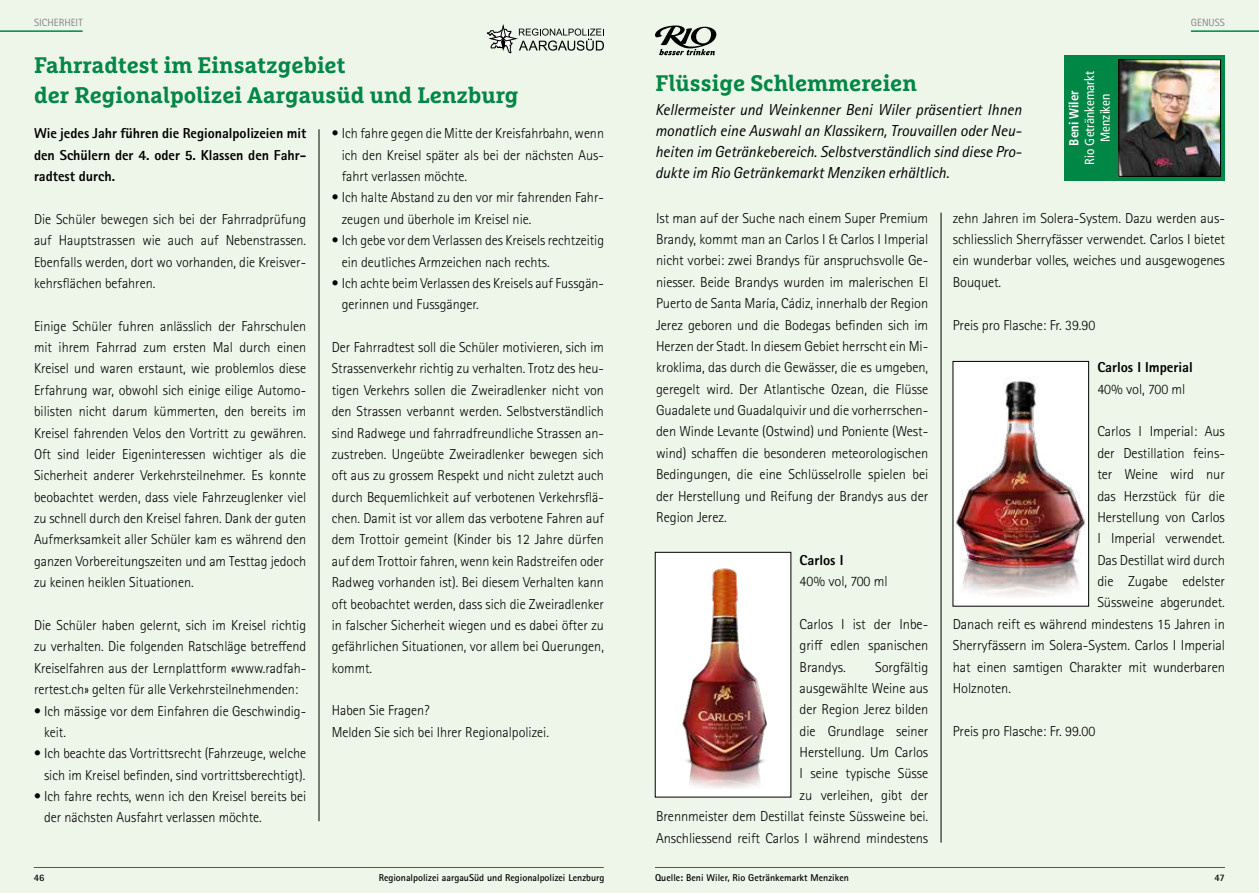
<style>
.page{position:relative;width:1259px;height:893px;background:#fff}
.page>*{position:absolute;margin:0;border:0;box-sizing:border-box;transform-origin:0 0}
.t1{font:700 22.5px/30px "Marselis Slab Pro";color:#008645}
.t2{font:italic 15.9px/21px "Rotis Sans Serif Std";color:#000;text-align:justify}
.t3{font:300 14.4px/21.3px "Rotis Sans Serif Std";letter-spacing:-.005em;color:#000;text-align:justify}
.t4{font:800 14.4px/21.3px "Rotis Sans Serif Std";color:#000;text-align:justify}
.t5{font:condensed 13.05px/15.8px "Frutiger LT Std";color:#fff;text-align:center}
.t6{font:700 condensed 13.05px "Frutiger LT Std";color:#fff}
.t7{font:10.5px "Rotis Sans Serif Std";color:#868786}
.t8{font:700 9.9px "Rotis Sans Serif Std";color:#000}
</style>
<div class="page">
<div style="left:0;top:0;width:629px;height:893px;background:#eef5e9"></div>
<hr style="left:0;top:30px;width:83px;height:2px;background:#008645">
<hr style="left:34px;top:867px;width:570px;height:1px;background:#008645">
<svg style="left:486px;top:25px;width:118px;height:28px"></svg>
<div style="left:629px;top:0;width:630px;height:893px;background:#eef5e9"></div>
<hr style="left:319px;top:129px;width:1px;height:692px;background:#000">
<svg style="left:655px;top:26px;width:62px;height:29px"></svg>
<hr style="left:940px;top:213px;width:1px;height:630px;background:#000">
<div style="left:1064px;top:55px;width:161px;height:126px;background:#008645"></div>
<img style="left:1120px;top:62px;width:98px;height:113px">
<div style="left:1118px;top:60px;width:102px;height:117px;border:1px solid #000"></div>
<hr style="left:1191px;top:30px;width:68px;height:2px;background:#008645">
<hr style="left:655px;top:867px;width:570px;height:1px;background:#008645">
<div style="left:655px;top:552px;width:136px;height:245px;background:#fff"></div>
<img style="left:682px;top:568px;width:85px;height:220px">
<div style="left:953px;top:361px;width:135px;height:245px;background:#fff"></div>
<img style="left:955px;top:380px;width:130px;height:216px">
<div style="left:952px;top:361px;width:137px;height:245px;border:1px solid #000"></div>
<p class="t7" style="left:34px;top:16px;width:50px">SICHERHEIT</p>
<h1 class="t1" style="left:34px;top:50px;width:486px">Fahrradtest im Einsatzgebiet<br>der Regionalpolizei Aargausüd und Lenzburg</h1>
<p class="t4" style="left:34px;top:123px;width:274px">Wie jedes Jahr führen die Regionalpolizeien mit den Schülern der 4. oder 5. Klassen den Fahr&shy;radtest durch.</p>
<p class="t3" style="left:34px;top:209px;width:274px">Die Schüler bewegen sich bei der Fahrradprüfung auf Hauptstrassen wie auch auf Nebenstrassen.<br>Ebenfalls werden, dort wo vorhanden, die Kreisver&shy;kehrsflächen befahren.</p>
<p class="t3" style="left:34px;top:315px;width:274px">Einige Schüler fuhren anlässlich der Fahrschulen mit ihrem Fahrrad zum ersten Mal durch einen Kreisel und waren erstaunt, wie problemlos diese Erfahrung war, obwohl sich einige eilige Automo&shy;bilisten nicht darum kümmerten, den bereits im Kreisel fahrenden Velos den Vortritt zu gewähren.<br>Oft sind leider Eigeninteressen wichtiger als die Sicherheit anderer Verkehrsteilnehmer. Es konnte beobachtet werden, dass viele Fahrzeuglenker viel zu schnell durch den Kreisel fahren. Dank der guten Aufmerksamkeit aller Schüler kam es während den ganzen Vorbereitungszeiten und am Testtag jedoch zu keinen heiklen Situationen.</p>
<p class="t3" style="left:34px;top:615px;width:274px">Die Schüler haben gelernt, sich im Kreisel richtig zu verhalten. Die folgenden Ratschläge betreffend Kreiselfahren aus der Lernplattform «www.radfah&shy;rertest.ch» gelten für alle Verkehrsteilnehmenden:</p>
<p class="t3" style="left:44px;top:700px;width:264px;text-indent:-10px">• Ich mässige vor dem Einfahren die Geschwindig&shy;keit.</p>
<p class="t3" style="left:34px;top:743px;width:274px;text-align:right">• Ich beachte das Vortrittsrecht (Fahrzeuge, welche sich im Kreisel befinden, sind vortrittsberechtigt).</p>
<p class="t3" style="left:44px;top:786px;width:264px;text-indent:-10px">• Ich fahre rechts, wenn ich den Kreisel bereits bei der nächsten Ausfahrt verlassen möchte.</p>
<p class="t3" style="left:342px;top:123px;width:264px;text-indent:-10px">• Ich fahre gegen die Mitte der Kreisfahrbahn, wenn ich den Kreisel später als bei der nächsten Aus&shy;fahrt verlassen möchte.</p>
<p class="t3" style="left:342px;top:187px;width:264px;text-indent:-10px">• Ich halte Abstand zu den vor mir fahrenden Fahr&shy;zeugen und überhole im Kreisel nie.</p>
<p class="t3" style="left:342px;top:230px;width:264px;text-indent:-10px">• Ich gebe vor dem Verlassen des Kreisels rechtzeitig ein deutliches Armzeichen nach rechts.</p>
<p class="t3" style="left:342px;top:273px;width:264px;text-indent:-10px">• Ich achte beim Verlassen des Kreisels auf Fussgän&shy;gerinnen und Fussgänger.</p>
<p class="t3" style="left:332px;top:337px;width:274px">Der Fahrradtest soll die Schüler motivieren, sich im Strassenverkehr richtig zu verhalten. Trotz des heu&shy;tigen Verkehrs sollen die Zweiradlenker nicht von den Strassen verbannt werden. Selbstverständlich sind Radwege und fahrradfreundliche Strassen an&shy;zustreben. Ungeübte Zweiradlenker bewegen sich oft aus zu grossem Respekt und nicht zuletzt auch durch Bequemlichkeit auf verbotenen Verkehrsflä&shy;chen. Damit ist vor allem das verbotene Fahren auf dem Trottoir gemeint (Kinder bis 12 Jahre dürfen auf dem Trottoir fahren, wenn kein Radstreifen oder Radweg vorhanden ist). Bei diesem Verhalten kann oft beobachtet werden, dass sich die Zweiradlenker in falscher Sicherheit wiegen und es dabei öfter zu gefährlichen Situationen, vor allem bei Querungen, kommt.</p>
<p class="t3" style="left:332px;top:700px;width:219px">Haben Sie Fragen?<br>Melden Sie sich bei Ihrer Regionalpolizei.</p>
<p class="t8" style="left:34px;top:871px;width:12px">46</p>
<p class="t8" style="left:379px;top:872px;width:227px">Regionalpolizei aargauSüd und Regionalpolizei Lenzburg</p>
<h1 class="t1" style="left:655px;top:68px;width:263px">Flüssige Schlemmereien</h1>
<p class="t2" style="left:655px;top:100px;width:368px">Kellermeister und Weinkenner Beni Wiler präsentiert Ihnen monatlich eine Auswahl an Klassikern, Trouvaillen oder Neu&shy;heiten im Getränkebereich. Selbstverständlich sind diese Pro&shy;dukte im Rio Getränkemarkt Menziken erhältlich.</p>
<p class="t5" style="left:1082px;top:165px;width:95px;rotate:-90deg">Rio Getränkemarkt<br>Menziken</p>
<p class="t6" style="left:1066px;top:146px;width:57px;rotate:-90deg">Beni Wiler</p>
<p class="t7" style="left:1191px;top:16px;width:36px">GENUSS</p>
<p class="t3" style="left:656px;top:207px;width:274px">Ist man auf der Suche nach einem Super Premium Brandy, kommt man an Carlos I &amp; Carlos I Imperial nicht vorbei: zwei Brandys für anspruchsvolle Ge&shy;niesser. Beide Brandys wurden im malerischen El Puerto de Santa María, Cádiz, innerhalb der Region Jerez geboren und die Bodegas befinden sich im Herzen der Stadt. In diesem Gebiet herrscht ein Mi&shy;kroklima, das durch die Gewässer, die es umgeben, geregelt wird. Der Atlantische Ozean, die Flüsse Guadalete und Guadalquivir und die vorherrschen&shy;den Winde Levante (Ostwind) und Poniente (West&shy;wind) schaffen die besonderen meteorologischen Bedingungen, die eine Schlüsselrolle spielen bei der Herstellung und Reifung der Brandys aus der Region Jerez.</p>
<p class="t4" style="left:799px;top:549px;width:45px">Carlos I</p>
<p class="t3" style="left:799px;top:571px;width:90px">40% vol, 700 ml</p>
<p class="t3" style="left:799px;top:613px;width:130px">Carlos I ist der Inbe&shy;griff edlen spanischen Brandys.</p>
<p class="t3" style="left:656px;top:656px;width:274px;text-align:right">Sorgfältig<br>ausgewählte Weine aus<br>der Region Jerez bilden<br>die Grundlage seiner<br>Herstellung. Um Carlos<br>I seine typische Süsse<br>zu verleihen, gibt der<br>Brennmeister dem Destillat feinste Süssweine bei.<br>Anschliessend reift Carlos I während mindestens</p>
<p class="t8" style="left:655px;top:871px;width:195px">Quelle: Beni Wiler, Rio Getränkemarkt Menziken</p>
<p class="t3" style="left:952px;top:207px;width:274px">zehn Jahren im Solera-System. Dazu werden aus&shy;schliesslich Sherryfässer verwendet. Carlos I bietet ein wunderbar volles, weiches und ausgewogenes Bouquet.</p>
<p class="t3" style="left:952px;top:314px;width:144px">Preis pro Flasche: Fr. 39.90</p>
<p class="t4" style="left:1097px;top:357px;width:97px">Carlos I Imperial</p>
<p class="t3" style="left:1097px;top:378px;width:90px">40% vol, 700 ml</p>
<p class="t3" style="left:1097px;top:421px;width:129px">Carlos I Imperial: Aus</p>
<p class="t3" style="left:1097px;top:442px;width:129px">der Destillation feins-</p>
<p class="t3" style="left:1097px;top:464px;width:129px">ter Weine wird nur</p>
<p class="t3" style="left:1097px;top:485px;width:129px">das Herzstück für die</p>
<p class="t3" style="left:1097px;top:507px;width:129px">Herstellung von Carlos</p>
<p class="t3" style="left:1097px;top:528px;width:129px">I Imperial verwendet.</p>
<p class="t3" style="left:1097px;top:549px;width:129px">Das Destillat wird durch</p>
<p class="t3" style="left:1097px;top:571px;width:129px">die Zugabe edelster</p>
<p class="t3" style="left:1097px;top:592px;width:129px">Süssweine abgerundet.</p>
<p class="t3" style="left:952px;top:613px;width:274px">Danach reift es während mindestens 15 Jahren in</p>
<p class="t3" style="left:952px;top:635px;width:274px">Sherryfässern im Solera-System. Carlos I Imperial</p>
<p class="t3" style="left:952px;top:656px;width:274px">hat einen samtigen Charakter mit wunderbaren</p>
<p class="t3" style="left:952px;top:678px;width:60px">Holznoten.</p>
<p class="t3" style="left:952px;top:720px;width:144px">Preis pro Flasche: Fr. 99.00</p>
<p class="t8" style="left:1214px;top:871px;width:12px">47</p>
</div>
